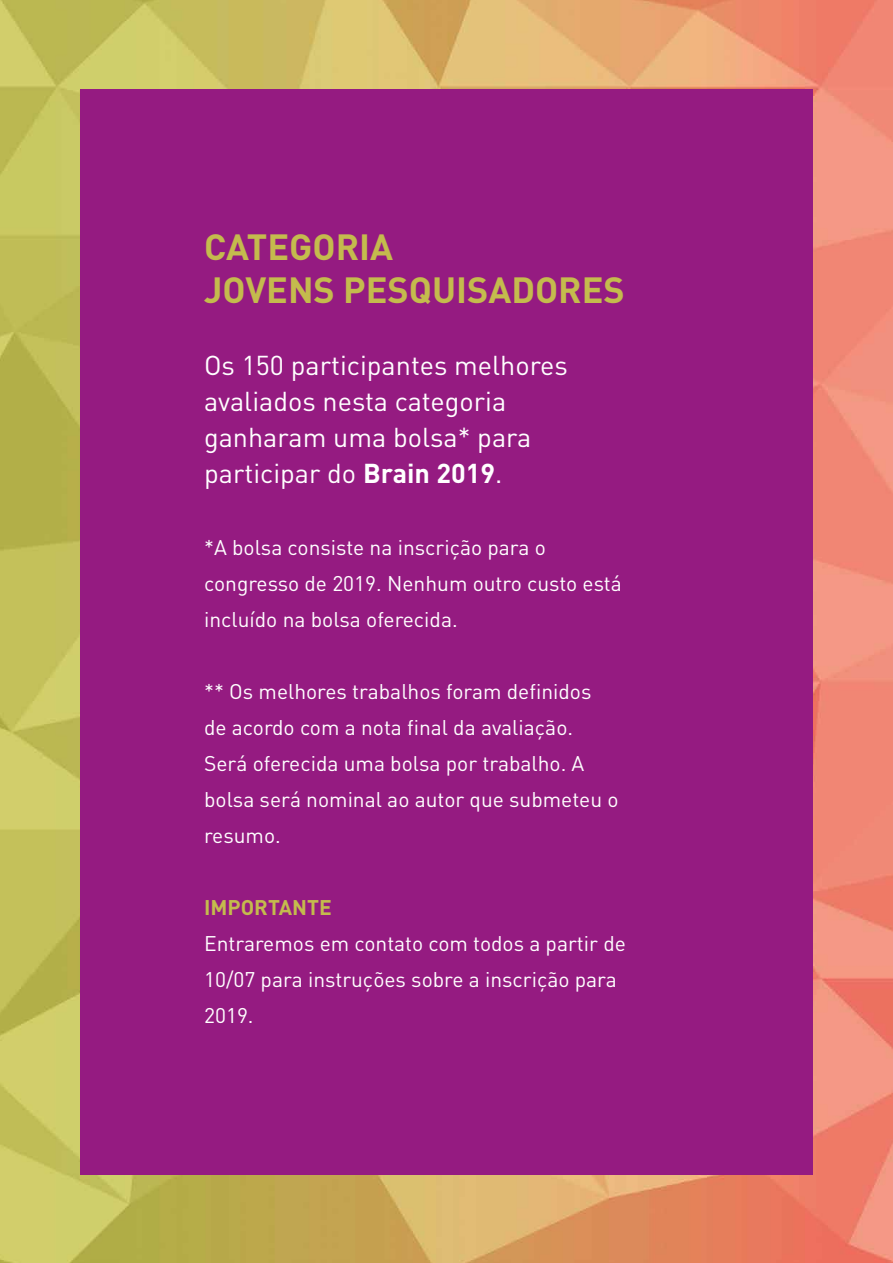
<style>
.page{position:relative;width:893px;height:1263px;background:#fff}
.page>*{position:absolute;margin:0;border:0;box-sizing:border-box;transform-origin:0 0}
.t1{font:700 36px/43.5px "DIN";color:#c4bb4d}
.t2{font:27px/36px "DIN";color:#fff}
.t3{font:21px/36px "DIN";color:#fff}
.t4{font:700 21px "DIN";color:#c4bb4d}
.s1{font-weight:700}
</style>
<div class="page">
<img style="left:0;top:0;width:893px;height:1263px">
<div style="left:80px;top:89px;width:733px;height:1085px;background:#951b81"></div>
<h1 class="t1" style="left:204px;top:223px;width:422px">CATEGORIA<br>JOVENS PESQUISADORES</h1>
<p class="t2" style="left:204px;top:347px;width:365px">Os 150 participantes melhores avaliados nesta categoria ganharam uma bolsa* para participar do <span class="s1">Brain 2019</span>.</p>
<p class="t3" style="left:204px;top:529px;width:419px">*A bolsa consiste na inscrição para o congresso de 2019. Nenhum outro custo está incluído na bolsa oferecida.</p>
<p class="t3" style="left:204px;top:673px;width:416px">** Os melhores trabalhos foram definidos de acordo com a nota final da avaliação.<br>Será oferecida uma bolsa por trabalho. A bolsa será nominal ao autor que submeteu o resumo.</p>
<p class="t4" style="left:204px;top:894px;width:129px">IMPORTANTE</p>
<p class="t3" style="left:204px;top:925px;width:423px">Entraremos em contato com todos a partir de<br>10/07 para instruções sobre a inscrição para<br>2019.</p>
</div>
